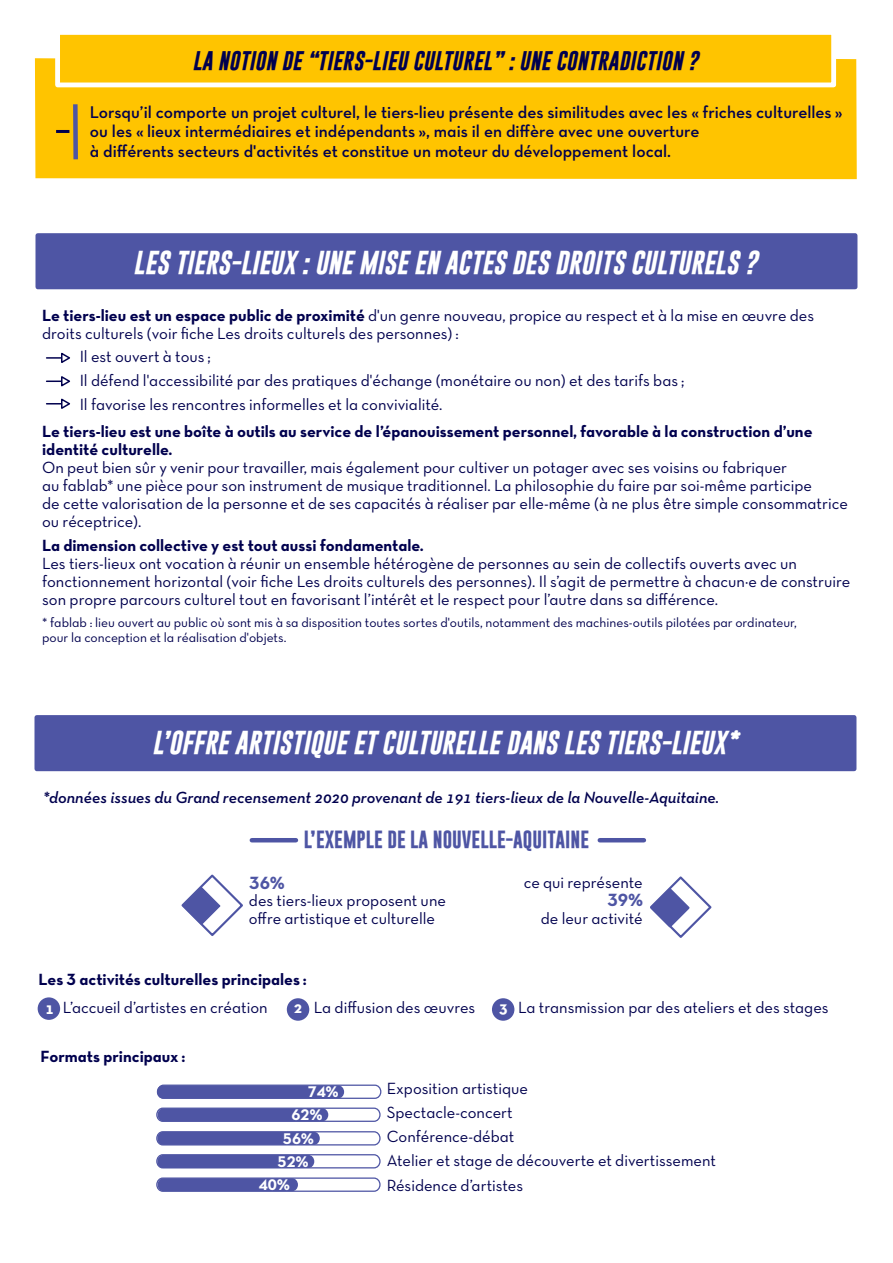
<style>
.page{position:relative;width:893px;height:1263px;background:#fff}
.page>*{position:absolute;margin:0;border:0;box-sizing:border-box;transform-origin:0 0}
.t1{font:italic 700 24px "Gobold";color:#fff}
.t2{font:italic 700 19.5px "Gobold";letter-spacing:.015em;color:#00004e}
.t3{font:700 18px "Gobold";color:#4e55a4}
.t4{font:18px "Neutra Text TF Bold Alt";color:#4e55a4}
.t5{font:17.25px/19.5px "Neutra Text Demi Alt";color:#00004e}
.t6{font:16.5px/18px "Neutra Text TF Book Alt";color:#00004e}
.t7{font:16.5px/18px "Neutra Text TF Bold Alt";color:#00004e}
.t8{font:italic 600 16.5px "Neutra Text TF";color:#00004e}
.t9{font:700 16.5px "Neutra Text TF";color:#fff}
.t10{font:15.75px "Neutra Text TF Bold Alt";color:#fff}
.t11{font:13.5px/15px "Neutra Text TF Book Alt";color:#00004e}
.s1{font-family:"Neutra Text TF Bold Alt"}
.s2{font-family:"Neutra Text TF";font-weight:700;color:#fff}
</style>
<div class="page">
<div style="left:35px;top:233px;width:822px;height:56px;background:#4e55a4;border:4px solid #4e55a4"></div>
<div style="left:34px;top:715px;width:822px;height:56px;background:#4e55a4;border:4px solid #4e55a4"></div>
<div style="left:35px;top:36px;width:822px;height:143px;background:#ffc400"></div>
<div style="left:55px;top:30px;width:781px;height:57px;border:5px solid #fff"></div>
<div style="left:73px;top:104px;width:5px;height:55px;background:#4e55a4"></div>
<svg style="left:56px;top:130px;width:13px;height:3px"></svg>
<svg style="left:47px;top:352px;width:23px;height:11px"></svg>
<svg style="left:47px;top:376px;width:24px;height:11px"></svg>
<svg style="left:47px;top:398px;width:24px;height:11px"></svg>
<div style="left:38px;top:997px;width:22px;height:23px;background:#4e55a4;border-radius:50%"></div>
<div style="left:287px;top:998px;width:22px;height:23px;background:#4e55a4;border-radius:50%"></div>
<div style="left:492px;top:998px;width:22px;height:23px;background:#4e55a4;border-radius:50%"></div>
<svg style="left:181px;top:874px;width:62px;height:62px"></svg>
<svg style="left:650px;top:876px;width:62px;height:62px"></svg>
<hr style="left:600px;top:838px;width:44px;height:4px;background:#4e55a4">
<hr style="left:252px;top:838px;width:44px;height:4px;background:#4e55a4">
<div style="left:158px;top:1178px;width:140px;height:13px;background:#4e55a4;border-radius:6px"></div>
<div style="left:156px;top:1177px;width:225px;height:15px;border:1px solid #4e55a4;border-radius:6px"></div>
<div style="left:157px;top:1155px;width:157px;height:13px;background:#4e55a4;border-radius:6px"></div>
<div style="left:156px;top:1154px;width:225px;height:14px;border:1px solid #4e55a4;border-radius:6px"></div>
<div style="left:157px;top:1132px;width:163px;height:13px;background:#4e55a4;border-radius:6px"></div>
<div style="left:156px;top:1131px;width:225px;height:14px;border:1px solid #4e55a4;border-radius:6px"></div>
<div style="left:158px;top:1108px;width:170px;height:13px;background:#4e55a4;border-radius:6px"></div>
<div style="left:156px;top:1107px;width:225px;height:15px;border:1px solid #4e55a4;border-radius:6px"></div>
<div style="left:157px;top:1084px;width:224px;height:15px;border:1px solid #4e55a4;border-radius:6px"></div>
<div style="left:157px;top:1085px;width:187px;height:13px;background:#4e55a4;border-radius:6px"></div>
<p class="t2" style="left:193px;top:48px;width:507px">LA NOTION DE “TIERS-LIEU CULTUREL” : UNE CONTRADICTION ?</p>
<p class="t5" style="left:90px;top:102px;width:754px">Lorsqu’il comporte un projet culturel, le tiers-lieu présente des similitudes avec les « friches culturelles » ou les « lieux intermédiaires et indépendants », mais il en diffère avec une ouverture<br>à différents secteurs d'activités et constitue un moteur du développement local.</p>
<h1 class="t1" style="left:133px;top:247px;width:626px">LES TIERS-LIEUX : UNE MISE EN ACTES DES DROITS CULTURELS ?</h1>
<p class="t6" style="left:42px;top:306px;width:773px"><span class="s1">Le tiers-lieu est un espace public de proximité</span> d'un genre nouveau, propice au respect et à la mise en œuvre des droits culturels (voir fiche Les droits culturels des personnes) :</p>
<p class="t6" style="left:80px;top:344px;width:606px;line-height:24px">Il est ouvert à tous ;<br>Il défend l'accessibilité par des pratiques d'échange (monétaire ou non) et des tarifs bas ;<br>Il favorise les rencontres informelles et la convivialité.</p>
<p class="t7" style="left:42px;top:422px;width:772px">Le tiers-lieu est une boîte à outils au service de l’épanouissement personnel, favorable à la construction d’une identité culturelle.</p>
<p class="t6" style="left:42px;top:458px;width:807px">On peut bien sûr y venir pour travailler, mais également pour cultiver un potager avec ses voisins ou fabriquer<br>au fablab* une pièce pour son instrument de musique traditionnel. La philosophie du faire par soi-même participe<br>de cette valorisation de la personne et de ses capacités à réaliser par elle-même (à ne plus être simple consommatrice ou réceptrice).</p>
<p class="t7" style="left:42px;top:536px;width:383px">La dimension collective y est tout aussi fondamentale.</p>
<p class="t6" style="left:42px;top:554px;width:810px">Les tiers-lieux ont vocation à réunir un ensemble hétérogène de personnes au sein de collectifs ouverts avec un fonctionnement horizontal (voir fiche Les droits culturels des personnes). Il s’agit de permettre à chacun·e de construire son propre parcours culturel tout en favorisant l’intérêt et le respect pour l’autre dans sa différence.</p>
<p class="t11" style="left:42px;top:615px;width:756px">* fablab : lieu ouvert au public où sont mis à sa disposition toutes sortes d'outils, notamment des machines-outils pilotées par ordinateur, pour la conception et la réalisation d'objets.</p>
<h1 class="t1" style="left:152px;top:727px;width:588px">L’OFFRE ARTISTIQUE ET CULTURELLE DANS LES TIERS-LIEUX*</h1>
<p class="t8" style="left:43px;top:788px;width:678px">*données issues du Grand recensement 2020 provenant de 191 tiers-lieux de la Nouvelle-Aquitaine.</p>
<p class="t3" style="left:304px;top:827px;width:287px">L’EXEMPLE DE LA NOUVELLE-AQUITAINE</p>
<p class="t4" style="left:249px;top:871px;width:37px">36%</p>
<p class="t6" style="left:249px;top:891px;width:199px">des tiers-lieux proposent une offre artistique et culturelle</p>
<p class="t6" style="left:524px;top:873px;width:121px">ce qui représente</p>
<p class="t4" style="left:607px;top:889px;width:37px">39%</p>
<p class="t6" style="left:541px;top:909px;width:104px">de leur activité</p>
<p class="t7" style="left:39px;top:970px;width:269px">Les 3 activités culturelles principales :</p>
<p class="t6" style="left:45px;top:998px;width:224px"><span class="s2">1</span> L’accueil d’artistes en création</p>
<p class="t6" style="left:314px;top:998px;width:163px">La diffusion des œuvres</p>
<p class="t6" style="left:518px;top:998px;width:312px">La transmission par des ateliers et des stages</p>
<p class="t9" style="left:294px;top:997px;width:10px">2</p>
<p class="t9" style="left:499px;top:997px;width:10px">3</p>
<p class="t7" style="left:41px;top:1047px;width:146px">Formats principaux :</p>
<p class="t10" style="left:308px;top:1082px;width:32px">74%</p>
<p class="t10" style="left:291px;top:1105px;width:32px">62%</p>
<p class="t10" style="left:283px;top:1128px;width:32px">56%</p>
<p class="t10" style="left:278px;top:1151px;width:32px">52%</p>
<p class="t10" style="left:259px;top:1175px;width:32px">40%</p>
<p class="t6" style="left:387px;top:1076px;width:331px;line-height:24px">Exposition artistique<br>Spectacle-concert<br>Conférence-débat<br>Atelier et stage de découverte et divertissement<br>Résidence d’artistes</p>
</div>
